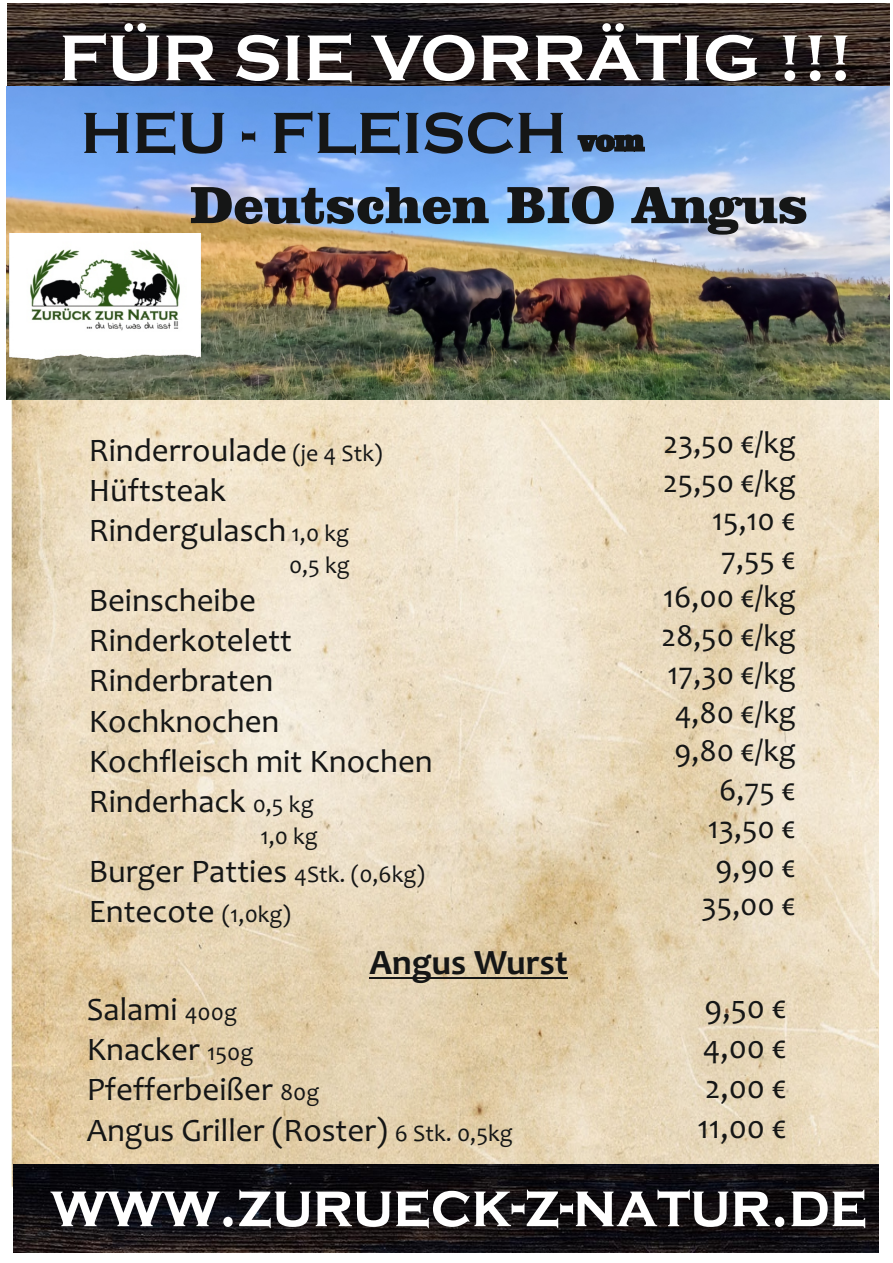
<style>
.page{position:relative;width:893px;height:1263px;background:#fff}
.page>*{position:absolute;margin:0;border:0;box-sizing:border-box;transform-origin:0 0}
.t1{font:700 67.05px "Copperplate Gothic";color:#fff}
.t2{font:700 60.15px "Copperplate Gothic";color:#151616}
.t3{font:900 53.7px "Clarendon BT";color:#151616}
.t4{font:700 36px "Candara";color:#151616}
.t5{font:33px/40.3px "Candara";color:#151616}
.t6{font:31.5px/38.5px "Candara";color:#151616;text-align:right}
.t7{font:24px "Candara";color:#151616}
.s1{font-size:24px}
</style>
<div class="page">
<img style="left:12px;top:400px;width:866px;height:807px">
<img style="left:14px;top:1165px;width:864px;height:88px">
<svg style="left:50px;top:1189px;width:815px;height:39px"></svg>
<hr style="left:370px;top:977px;width:198px;height:2px;background:#151616">
<img style="left:8px;top:4px;width:881px;height:83px">
<img style="left:6px;top:87px;width:883px;height:313px">
<svg style="left:576px;top:133px;width:70px;height:20px"></svg>
<img style="left:9px;top:234px;width:192px;height:127px">
<h1 class="t1" style="left:59px;top:18px;width:796px">FÜR SIE VORRÄTIG !!!</h1>
<h2 class="t2" style="left:81px;top:97px;width:487px">HEU - FLEISCH</h2>
<h3 class="t3" style="left:190px;top:182px;width:620px">Deutschen BIO Angus</h3>
<p class="t5" style="left:89px;top:433px;width:295px">Rinderroulade <span class="s1">(je 4 Stk)<br></span>Hüftsteak<br>Rindergulasch <span class="s1">1,0 kg</span></p>
<p class="t7" style="left:289px;top:555px;width:62px">0,5 kg</p>
<p class="t5" style="left:89px;top:583px;width:346px">Beinscheibe<br>Rinderkotelett<br>Rinderbraten<br>Kochknochen<br>Kochfleisch mit Knochen<br>Rinderhack <span class="s1">0,5 kg</span></p>
<p class="t7" style="left:260px;top:826px;width:59px">1,0 kg</p>
<p class="t5" style="left:89px;top:854px;width:338px">Burger Patties <span class="s1">4Stk. (0,6kg)<br></span>Entecote <span class="s1">(1,0kg)</span></p>
<p class="t6" style="left:661px;top:427px;width:136px">23,50 €/kg<br>25,50 €/kg<br>15,10 €<br>7,55 €<br>16,00 €/kg<br>28,50 €/kg<br>17,30 €/kg<br>4,80 €/kg<br>9,80 €/kg<br>6,75 €<br>13,50 €<br>9,90 €<br>35,00 €</p>
<p class="t4" style="left:370px;top:948px;width:200px">Angus Wurst</p>
<p class="t5" style="left:87px;top:992px;width:428px">Salami <span class="s1">400g<br></span>Knacker <span class="s1">150g<br></span>Pfefferbeißer <span class="s1">80g<br></span>Angus Griller (Roster) <span class="s1">6 Stk. 0,5kg</span></p>
<p class="t5" style="left:697px;top:990px;width:91px;text-align:justify">9,50 € 4,00 € 2,00 € 11,00 €</p>
</div>
